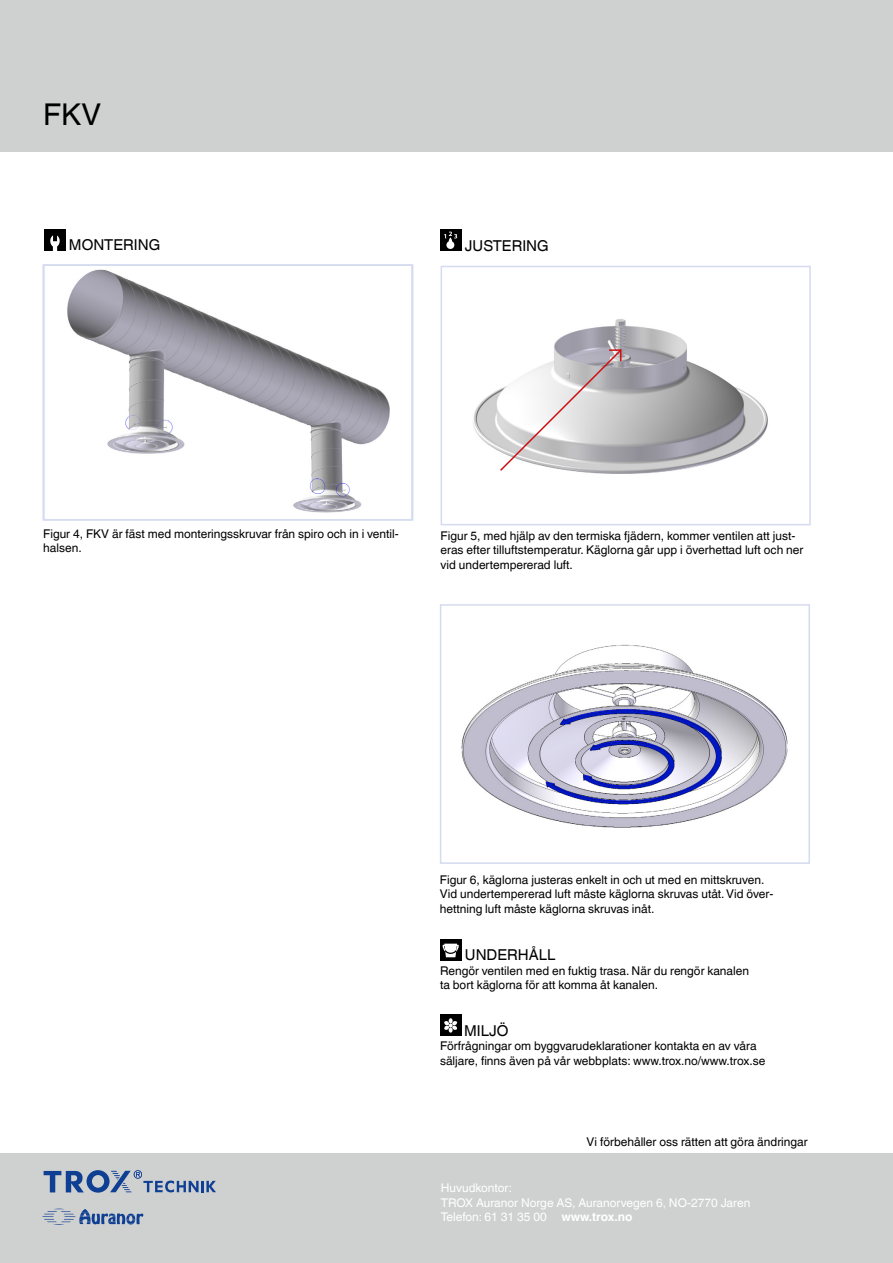
<style>
.page{position:relative;width:893px;height:1263px;background:#fff}
.page>*{position:absolute;margin:0;border:0;box-sizing:border-box;transform-origin:0 0}
.t1{font:30px "TROX Helvetica";color:#000}
.t2{font:15px "TROX Helvetica";color:#000}
.t3{font:12px/14.4px "TROX Helvetica";color:#000}
.t4{font:12px/14.4px "TROX Helvetica";color:#fff}
.s1{font-weight:700}
</style>
<div class="page">
<div style="left:440px;top:230px;width:21px;height:21px;background:#000"></div>
<div style="left:446px;top:241px;width:8px;height:8px;background:#fff;border-radius:50%"></div>
<svg style="left:444px;top:232px;width:13px;height:12px"></svg>
<svg style="left:440px;top:939px;width:21px;height:21px"></svg>
<svg style="left:443px;top:944px;width:16px;height:13px"></svg>
<div style="left:440px;top:1015px;width:21px;height:21px;background:#000"></div>
<svg style="left:444px;top:1018px;width:13px;height:15px"></svg>
<img style="left:440px;top:266px;width:328px;height:246px">
<div style="left:441px;top:266px;width:370px;height:259px;border:2px solid #d5dbf0"></div>
<div style="left:0;top:0;width:893px;height:152px;background:#cfd0d0"></div>
<div style="left:0;top:1154px;width:893px;height:109px;background:#cfd0d0"></div>
<svg style="left:43px;top:1208px;width:101px;height:17px"></svg>
<svg style="left:44px;top:1170px;width:172px;height:22px"></svg>
<div style="left:44px;top:229px;width:21px;height:21px;background:#000"></div>
<svg style="left:50px;top:235px;width:10px;height:15px"></svg>
<img style="left:67px;top:269px;width:323px;height:244px">
<div style="left:42px;top:264px;width:371px;height:256px;border:2px solid #d5dbf0"></div>
<img style="left:461px;top:644px;width:327px;height:184px">
<div style="left:440px;top:604px;width:370px;height:260px;border:2px solid #d5dbf0"></div>
<svg style="left:498px;top:348px;width:125px;height:124px"></svg>
<h1 class="t1" style="left:43px;top:97px;width:59px">FKV</h1>
<p class="t2" style="left:69px;top:236px;width:93px">MONTERING</p>
<p class="t2" style="left:465px;top:237px;width:85px">JUSTERING</p>
<p class="t3" style="left:43px;top:526px;width:357px">Figur 4, FKV är fäst med monteringsskruvar från spiro och in i ventil&shy;halsen.</p>
<p class="t3" style="left:441px;top:528px;width:364px">Figur 5, med hjälp av den termiska fjädern, kommer ventilen att just&shy;eras efter tilluftstemperatur. Käglorna går upp i överhettad luft och ner vid undertempererad luft.</p>
<p class="t3" style="left:440px;top:873px;width:335px">Figur 6, käglorna justeras enkelt in och ut med en mittskruven.<br>Vid undertempererad luft måste käglorna skruvas utåt. Vid över&shy;hettning luft måste käglorna skruvas inåt.</p>
<p class="t2" style="left:465px;top:946px;width:92px">UNDERHÅLL</p>
<p class="t3" style="left:440px;top:963px;width:311px">Rengör ventilen med en fuktig trasa. När du rengör kanalen ta bort käglorna för att komma åt kanalen.</p>
<p class="t2" style="left:464px;top:1022px;width:46px">MILJÖ</p>
<p class="t3" style="left:440px;top:1039px;width:327px">Förfrågningar om byggvarudeklarationer kontakta en av våra säljare, finns även på vår webbplats: www.trox.no/www.trox.se</p>
<p class="t3" style="left:587px;top:1134px;width:223px">Vi förbehåller oss rätten att göra ändringar</p>
<p class="t4" style="left:441px;top:1181px;width:311px">Huvudkontor:<br>TROX Auranor Norge AS, Auranorvegen 6, NO-2770 Jaren<br>Telefon: 61 31 35 00 <span class="s1">www.trox.no</span></p>
<p class="t4" style="left:450px;top:1181px;width:20px">o e</p>
<p class="t4" style="left:579px;top:1195px;width:154px">Postb ks 100, 2712 Brandbu</p>
</div>
